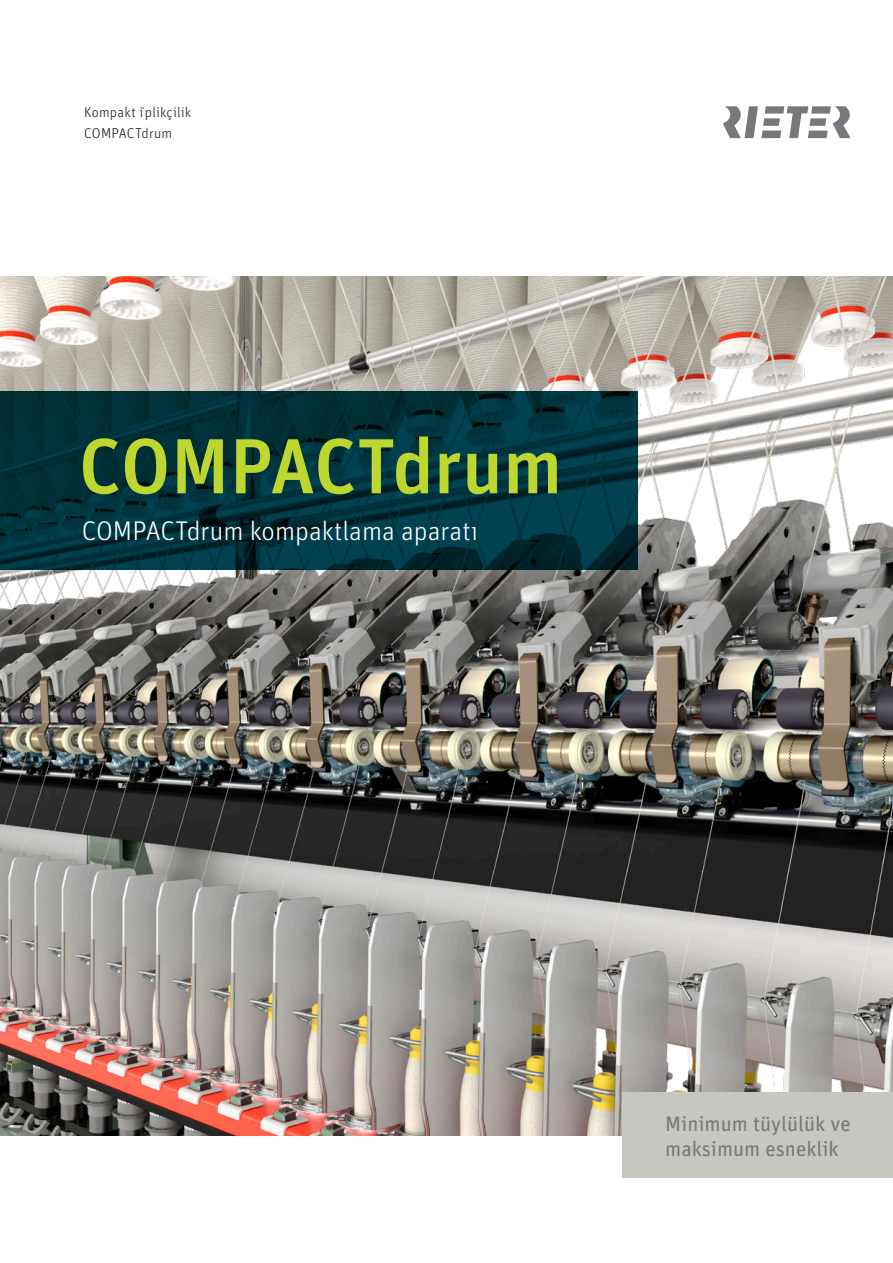
<style>
.page{position:relative;width:893px;height:1263px;background:#fff}
.page>*{position:absolute;margin:0;border:0;box-sizing:border-box;transform-origin:0 0}
.t1{font:500 78px "Unit Pro";color:#bed630}
.t2{font:300 27px "Unit Pro";color:#fff}
.t3{font:21px/25.5px "Unit Pro";color:#76787b}
.t4{font:300 14.25px/21.8px "Unit Pro";letter-spacing:.01em;color:#231f20}
</style>
<div class="page">
<img style="left:0;top:276px;width:893px;height:859px">
<svg style="left:723px;top:106px;width:127px;height:32px"></svg>
<svg style="left:0;top:391px;width:638px;height:179px;background:#00323d"></svg>
<div style="left:623px;top:1093px;width:270px;height:85px;background:#c7c7c1"></div>
<p class="t4" style="left:84px;top:100px;width:108px">Kompakt i ̇plikçilik<br>COMPACTdrum</p>
<h1 class="t1" style="left:79px;top:408px;width:485px">COMPACTdrum</h1>
<p class="t2" style="left:82px;top:512px;width:398px">COMPACTdrum kompaktlama aparatı</p>
<p class="t3" style="left:665px;top:1110px;width:187px">Minimum tüylülük ve maksimum esneklik</p>
</div>
